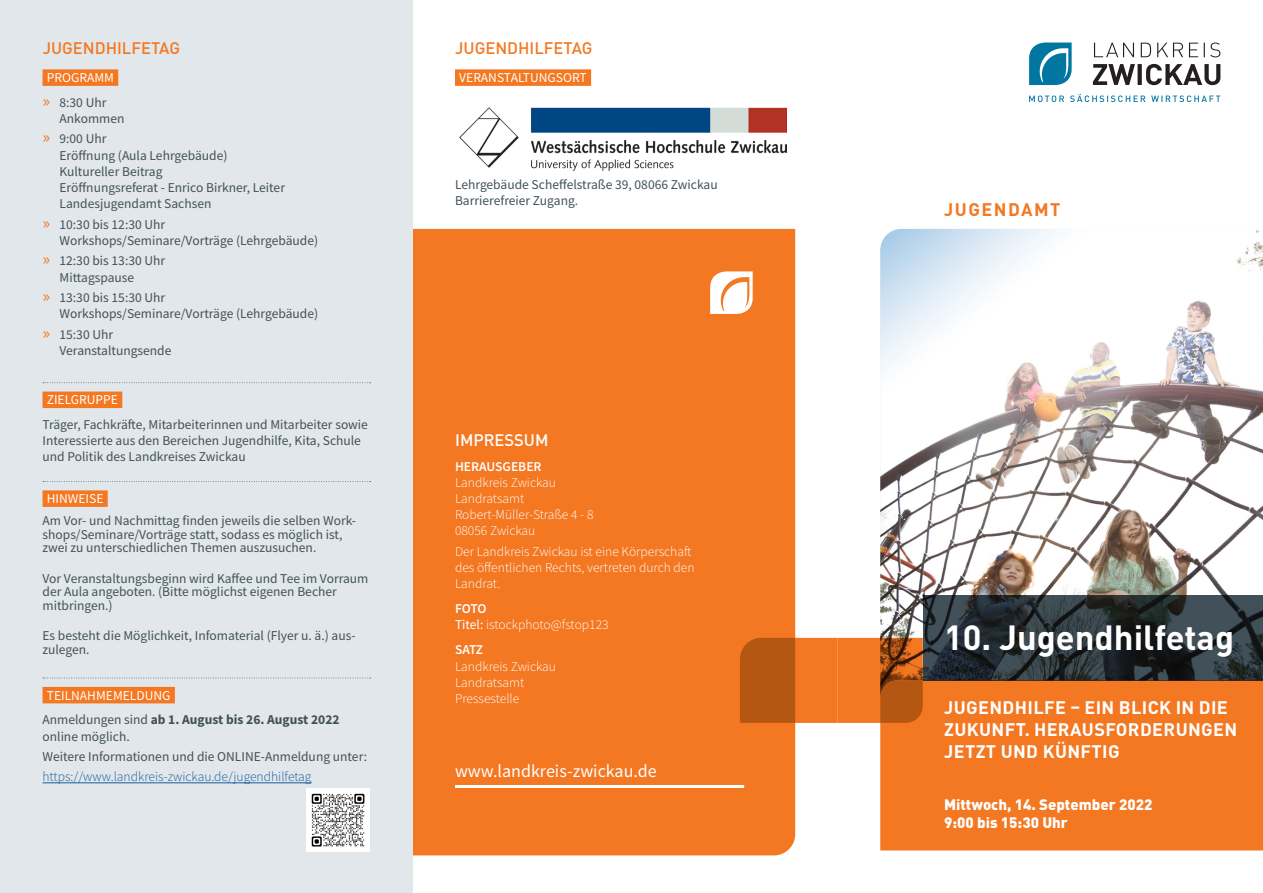
<style>
.page{position:relative;width:1263px;height:893px;background:#fff}
.page>*{position:absolute;margin:0;border:0;box-sizing:border-box;transform-origin:0 0}
.Titel_Lang_-_Anreiße{font:700 34.5px "DIN Pro";color:#fff}
.Titel_-_Subline_klei{font:700 18px/21.6px "DIN Pro";letter-spacing:.02em;color:#fff}
.t1{font:18px "Source Sans Pro";color:#fff}
.t2{font:700 18px "DIN Pro";letter-spacing:.08em;color:#f47721}
.Überschrift_klein{font:500 16.5px "DIN Pro";color:#f47721}
.Überschrift_klein-2{font:500 16.5px "DIN Pro";color:#fff}
.Titel_-_Subline_klei-2{font:900 15px/18px "DIN Pro";color:#fff}
.Firmeneintrag_-_Kont{font:13.5px/16.2px "Source Sans Pro";color:#425159}
.Fließtext_-_grau{font:300 13.5px/16.2px "Source Sans Pro";color:#fff}
.Fließtext_-_grau-2{font:13.5px/16.2px "Source Sans Pro";color:#425159}
.Firmeneintrag_-_Firm{font:13.5px "Source Sans Pro";color:#fff}
.Firmeneintrag_-_Kont-2{font:300 13.5px "Source Sans Pro";color:#175d9e}
.t3{font:600 13.5px "Source Sans Pro";letter-spacing:-.005em;color:#fff}
.s1{font-size:18px;color:#f47721}
.s2{font-weight:700}
.s3{font-weight:400}
</style>
<div class="page">
<img style="left:880px;top:229px;width:383px;height:409px">
<div style="left:880px;top:680px;width:383px;height:170px;background:#f47721"></div>
<div style="left:412px;top:229px;width:383px;height:626px;background:#f47721"></div>
<svg style="left:740px;top:638px;width:183px;height:85px;background:#cf6419"></svg>
<div style="left:0;top:0;width:412px;height:893px;background:#e1e7ea"></div>
<svg style="left:1029px;top:43px;width:42px;height:42px;background:#2d8eb0"></svg>
<svg style="left:1093px;top:64px;width:127px;height:21px"></svg>
<svg style="left:1094px;top:43px;width:126px;height:14px"></svg>
<svg style="left:1029px;top:94px;width:191px;height:8px"></svg>
<svg style="left:923px;top:595px;width:340px;height:85px;background:#293237"></svg>
<svg style="left:710px;top:271px;width:43px;height:43px"></svg>
<div style="left:43px;top:69px;width:75px;height:17px;background:#f47721"></div>
<svg style="left:43px;top:382px;width:328px;height:1px"></svg>
<div style="left:43px;top:392px;width:79px;height:16px;background:#f47721"></div>
<svg style="left:43px;top:481px;width:328px;height:1px"></svg>
<div style="left:43px;top:490px;width:65px;height:17px;background:#f47721"></div>
<svg style="left:43px;top:678px;width:328px;height:1px"></svg>
<div style="left:43px;top:687px;width:132px;height:16px;background:#f47721"></div>
<hr style="left:43px;top:782px;width:268px;height:1px;background:#175d9e">
<hr style="left:455px;top:785px;width:289px;height:3px;background:#fff">
<div style="left:455px;top:69px;width:136px;height:17px;background:#f47721"></div>
<img style="left:459px;top:107px;width:328px;height:64px">
<img style="left:306px;top:788px;width:64px;height:64px">
<p class="Überschrift_klein" style="left:43px;top:35px;width:139px">JUGENDHILFETAG</p>
<p class="Firmeneintrag_-_Firm" style="left:47px;top:69px;width:69px">PROGRAMM</p>
<p class="Firmeneintrag_-_Kont" style="left:60px;top:94px;width:66px;text-indent:-17px"><span class="s1">»</span> 8:30 Uhr<br>Ankommen</p>
<p class="Firmeneintrag_-_Kont" style="left:60px;top:131px;width:227px;text-indent:-17px"><span class="s1">»</span> 9:00 Uhr<br>Eröffnung (Aula Lehrgebäude)<br>Kultureller Beitrag<br>Eröffnungsreferat - Enrico Birkner, Leiter<br>Landesjugendamt Sachsen</p>
<p class="Firmeneintrag_-_Kont" style="left:60px;top:216px;width:260px;text-indent:-17px"><span class="s1">»</span> 10:30 bis 12:30 Uhr<br>Workshops/Seminare/Vorträge (Lehrgebäude)</p>
<p class="Firmeneintrag_-_Kont" style="left:60px;top:253px;width:107px;text-indent:-17px"><span class="s1">»</span> 12:30 bis 13:30 Uhr<br>Mittagspause</p>
<p class="Firmeneintrag_-_Kont" style="left:60px;top:289px;width:260px;text-indent:-17px"><span class="s1">»</span> 13:30 bis 15:30 Uhr<br>Workshops/Seminare/Vorträge (Lehrgebäude)</p>
<p class="Firmeneintrag_-_Kont" style="left:60px;top:326px;width:113px;text-indent:-17px"><span class="s1">»</span> 15:30 Uhr<br>Veranstaltungsende</p>
<p class="Firmeneintrag_-_Firm" style="left:47px;top:391px;width:73px">ZIELGRUPPE</p>
<p class="Firmeneintrag_-_Kont" style="left:43px;top:416px;width:327px">Träger, Fachkräfte, Mitarbeiterinnen und Mitarbeiter sowie<br>Interessierte aus den Bereichen Jugendhilfe, Kita, Schule und Politik des Landkreises Zwickau</p>
<p class="Firmeneintrag_-_Firm" style="left:47px;top:490px;width:58px">HINWEISE</p>
<p class="Firmeneintrag_-_Kont" style="left:43px;top:514px;width:315px;line-height:13.5px">Am Vor- und Nachmittag finden jeweils die selben Work&shy;shops/Seminare/Vorträge statt, sodass es möglich ist, zwei zu unterschiedlichen Themen auszusuchen.</p>
<p class="Firmeneintrag_-_Kont" style="left:43px;top:571px;width:327px;line-height:13.5px">Vor Veranstaltungsbeginn wird Kaffee und Tee im Vorraum der Aula angeboten. (Bitte möglichst eigenen Becher mitbringen.)</p>
<p class="Firmeneintrag_-_Kont" style="left:43px;top:629px;width:315px;line-height:13.5px">Es besteht die Möglichkeit, Infomaterial (Flyer u. ä.) aus&shy;zulegen.</p>
<p class="Firmeneintrag_-_Firm" style="left:47px;top:687px;width:125px">TEILNAHMEMELDUNG</p>
<p class="Firmeneintrag_-_Kont" style="left:43px;top:712px;width:299px">Anmeldungen sind <span class="s2">ab 1. August bis 26. August 2022 </span>online möglich.</p>
<p class="Firmeneintrag_-_Kont" style="left:43px;top:748px;width:326px">Weitere Informationen und die ONLINE-Anmeldung unter:</p>
<p class="Firmeneintrag_-_Kont-2" style="left:43px;top:769px;width:270px">https://www.landkreis-zwickau.de/jugendhilfetag</p>
<p class="Überschrift_klein" style="left:455px;top:35px;width:139px">JUGENDHILFETAG</p>
<p class="Firmeneintrag_-_Firm" style="left:459px;top:69px;width:129px">VERANSTALTUNGSORT</p>
<p class="Fließtext_-_grau-2" style="left:455px;top:176px;width:264px">Lehrgebäude Scheffelstraße 39, 08066 Zwickau<br>Barrierefreier Zugang.</p>
<p class="Überschrift_klein-2" style="left:455px;top:426px;width:95px">IMPRESSUM</p>
<p class="t3" style="left:455px;top:457px;width:88px">HERAUSGEBER</p>
<p class="Fließtext_-_grau" style="left:455px;top:474px;width:140px">Landkreis Zwickau<br>Landratsamt<br>Robert-Müller-Straße 4 - 8<br>08056 Zwickau</p>
<p class="Fließtext_-_grau" style="left:455px;top:543px;width:241px">Der Landkreis Zwickau ist eine Körperschaft des öffentlichen Rechts, vertreten durch den<br>Landrat.</p>
<p class="t3" style="left:455px;top:600px;width:33px">FOTO</p>
<p class="Fließtext_-_grau" style="left:455px;top:617px;width:155px"><span class="s3">Titel:</span> istockphoto@fstop123</p>
<p class="t3" style="left:455px;top:641px;width:30px">SATZ</p>
<p class="Fließtext_-_grau" style="left:455px;top:658px;width:102px">Landkreis Zwickau<br>Landratsamt<br>Pressestelle</p>
<p class="t1" style="left:455px;top:759px;width:203px">www.landkreis-zwickau.de</p>
<p class="t2" style="left:944px;top:195px;width:118px">JUGENDAMT</p>
<p class="Titel_Lang_-_Anreiße" style="left:944px;top:609px;width:292px">10. Jugendhilfetag</p>
<p class="Titel_-_Subline_klei" style="left:944px;top:695px;width:295px">JUGENDHILFE – EIN BLICK IN DIE<br>ZUKUNFT. HERAUSFORDERUNGEN<br>JETZT UND KÜNFTIG</p>
<p class="Titel_-_Subline_klei-2" style="left:944px;top:794px;width:210px">Mittwoch, 14. September 2022<br>9:00 bis 15:30 Uhr</p>
</div>
